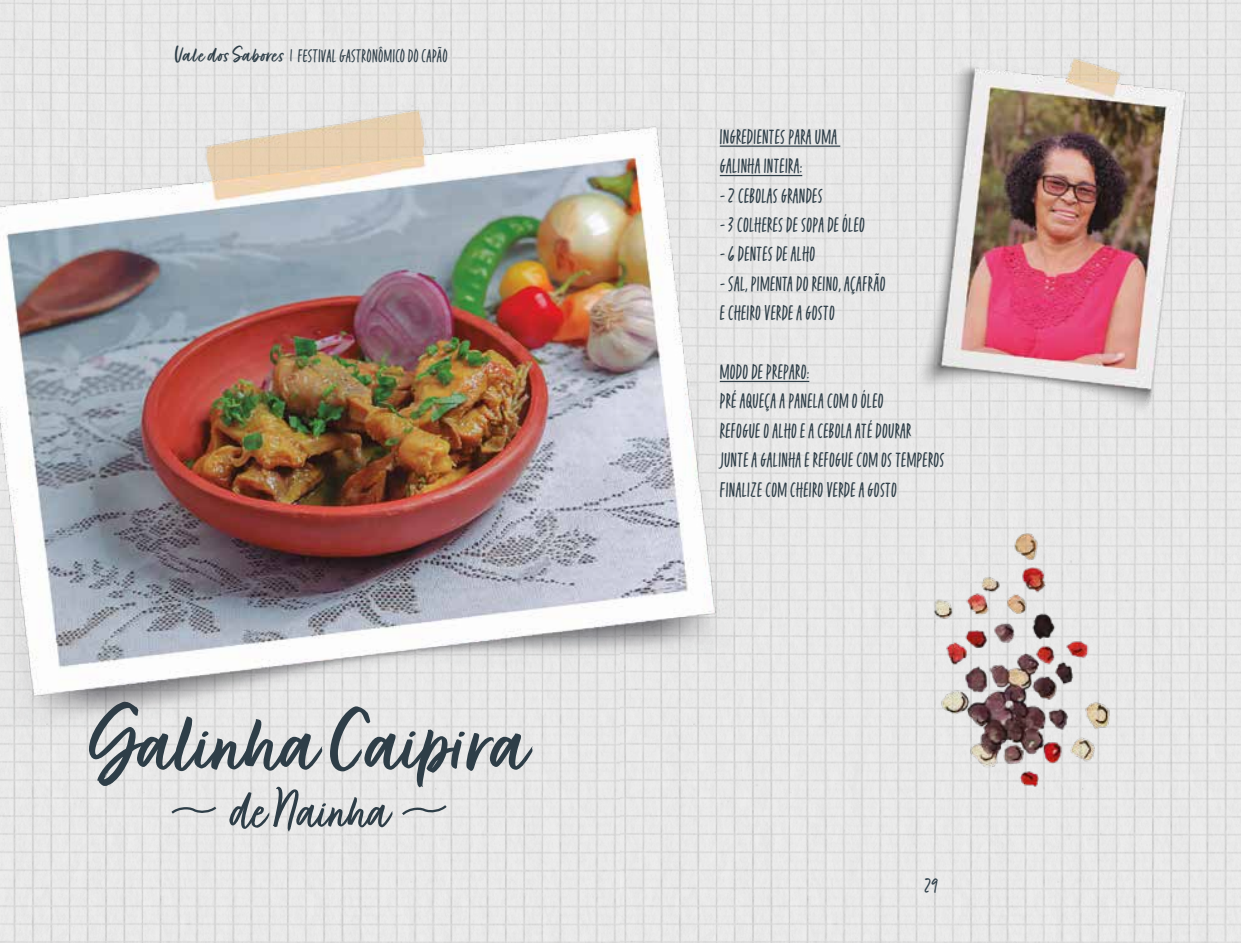
<style>
.page{position:relative;width:1241px;height:943px;background:#fff}
.page>*{position:absolute;margin:0;border:0;box-sizing:border-box;transform-origin:0 0}
.t1{font:101.5px "Fave Script Bold Pro";color:#2e3e48}
.t2{font:63px "Fave Script Pro";color:#2e3e48}
.t3{font:24.5px/29.4px "Fave Condensed One Pro";letter-spacing:.01em;color:#2e3e48}
.t4{font:21px "Fave Condensed One Pro";letter-spacing:.01em;color:#2e3e48}
.s1{font-family:"Fave Script Bold Pro";font-size:24.5px}
</style>
<div class="page">
<img style="left:0;top:0;width:1240px;height:943px">
<hr style="left:719px;top:145px;width:121px;height:2px;background:#2e3e48">
<hr style="left:719px;top:175px;width:83px;height:1px;background:#2e3e48">
<hr style="left:719px;top:381px;width:90px;height:1px;background:#2e3e48">
<svg style="left:399px;top:802px;width:50px;height:15px"></svg>
<svg style="left:169px;top:804px;width:50px;height:12px"></svg>
<img style="left:0;top:94px;width:731px;height:657px">
<img style="left:893px;top:25px;width:319px;height:414px">
<img style="left:898px;top:520px;width:283px;height:285px">
<p class="t4" style="left:175px;top:46px;width:274px"><span class="s1">Vale dos Sabores</span> | FESTIVAL GASTRONÔMICO DO CAPÃO</p>
<h1 class="t1" style="left:91px;top:687px;width:436px">Galinha Caipira</h1>
<h2 class="t2" style="left:231px;top:775px;width:160px">de Nainha</h2>
<p class="t3" style="left:719px;top:122px;width:119px">INGREDIENTES PARA UMA<br>GALINHA INTEIRA:</p>
<p class="t3" style="left:719px;top:180px;width:104px">- 2 CEBOLAS GRANDES</p>
<p class="t3" style="left:719px;top:210px;width:147px">- 3 COLHERES DE SOPA DE ÓLEO</p>
<p class="t3" style="left:719px;top:239px;width:97px">- 6 DENTES DE ALHO</p>
<p class="t3" style="left:719px;top:269px;width:167px">- SAL, PIMENTA DO REINO, AÇAFRÃO<br>E CHEIRO VERDE A GOSTO</p>
<p class="t3" style="left:719px;top:357px;width:226px">MODO DE PREPARO:<br>PRÉ AQUEÇA A PANELA COM O ÓLEO<br>REFOGUE O ALHO E A CEBOLA ATÉ DOURAR<br>JUNTE A GALINHA E REFOGUE COM OS TEMPEROS<br>FINALIZE COM CHEIRO VERDE A GOSTO</p>
<p class="t3" style="left:924px;top:871px;width:15px">29</p>
</div>
